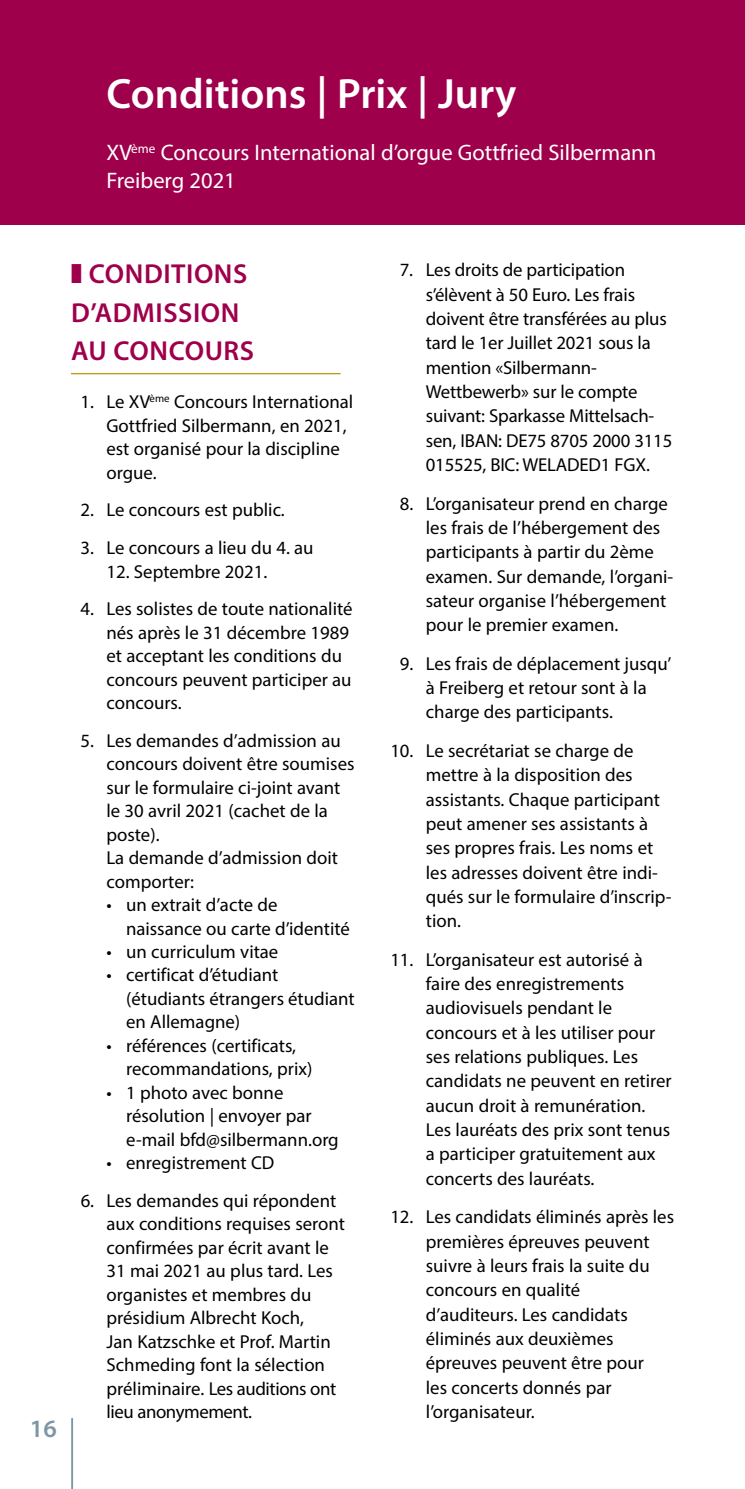
<style>
.page{position:relative;width:745px;height:1489px;background:#fff}
.page>*{position:absolute;margin:0;border:0;box-sizing:border-box;transform-origin:0 0}
.t1{font:600 42.5px "Myriad Pro";color:#fff}
.t2{font:600 27.5px/38.5px "Myriad Pro";letter-spacing:.02em;color:#9f004c}
.t3{font:600 25px "Myriad Pro";color:#7d96a4}
.t4{font:22.5px/27.5px "Myriad Pro";color:#fff}
.t5{font:18.75px/24.2px "Myriad Pro";color:#000}
.s1{color:#fff}
</style>
<div class="page">
<hr style="left:71px;top:1417px;width:2px;height:71px;background:#7d96a4">
<hr style="left:71px;top:373px;width:269px;height:1px;background:#be9800">
<div style="left:0;top:0;width:744px;height:225px;background:#9f004c"></div>
<h1 class="t1" style="left:106px;top:66px;width:411px">Conditions | Prix | Jury</h1>
<p class="t4" style="left:106px;top:138px;width:551px">XV<sup>ème</sup> Concours International d’orgue Gottfried Silbermann<br>Freiberg 2021</p>
<h3 class="t3" style="left:30px;top:1412px;width:28px">16</h3>
<h2 class="t2" style="left:71px;top:254px;width:184px">❚ CONDITIONS<br>D’ADMISSION<br>AU CONCOURS</h2>
<p class="t5" style="left:106px;top:390px;width:248px;line-height:23.5px;text-indent:-35px"><span class="s1">0</span>1. Le XV<sup>ème</sup> Concours International<br>Gottfried Silbermann, en 2021, est organisé pour la discipline orgue.</p>
<p class="t5" style="left:71px;top:497px;width:215px"><span class="s1">0</span>2. Le concours est public.</p>
<p class="t5" style="left:71px;top:535px;width:244px"><span class="s1">0</span>3. Le concours a lieu du 4. au</p>
<p class="t5" style="left:106px;top:559px;width:162px">12. Septembre 2021.</p>
<p class="t5" style="left:106px;top:597px;width:247px;line-height:23.5px;text-indent:-35px"><span class="s1">0</span>4. Les solistes de toute nationalité nés après le 31 décembre 1989 et acceptant les conditions du concours peuvent participer au concours.</p>
<p class="t5" style="left:106px;top:728px;width:249px;line-height:23.5px;text-indent:-35px"><span class="s1">0</span>5. Les demandes d’admission au concours doivent être soumises sur le formulaire ci-joint avant le 30 avril 2021 (cachet de la poste).<br>La demande d’admission doit comporter:</p>
<p class="t5" style="left:126px;top:892px;width:225px;line-height:23.5px;text-indent:-20px">• un extrait d’acte de naissance ou carte d’identité</p>
<p class="t5" style="left:106px;top:939px;width:173px">• un curriculum vitae</p>
<p class="t5" style="left:126px;top:963px;width:230px;line-height:23.5px;text-indent:-20px">• certificat d’étudiant (étudiants étrangers étudiant en Allemagne)</p>
<p class="t5" style="left:126px;top:1033px;width:188px;line-height:23.5px;text-indent:-20px">• références (certificats, recommandations, prix)</p>
<p class="t5" style="left:126px;top:1080px;width:214px;line-height:23.5px;text-indent:-20px">• 1 photo avec bonne résolution | envoyer par e-mail bfd@silbermann.org</p>
<p class="t5" style="left:106px;top:1150px;width:169px">• enregistrement CD</p>
<p class="t5" style="left:106px;top:1188px;width:240px;line-height:23.5px;text-indent:-35px"><span class="s1">0</span>6. Les demandes qui répondent aux conditions requises seront confirmées par écrit avant le<br>31 mai 2021 au plus tard. Les organistes et membres du présidium Albrecht Koch,<br>Jan Katzschke et Prof. Martin<br>Schmeding font la sélection préliminaire. Les auditions ont lieu anonymement.</p>
<p class="t5" style="left:425px;top:258px;width:248px;text-indent:-35px"><span class="s1">0</span>7. Les droits de participation s’élèvent à 50 Euro. Les frais doivent être transférées au plus tard le 1er Juillet 2021 sous la mention «Silbermann-<br>Wettbewerb» sur le compte suivant: Sparkasse Mittelsach&shy;sen, IBAN: DE75 8705 2000 3115<br>015525, BIC: WELADED1 FGX.</p>
<p class="t5" style="left:425px;top:491px;width:249px;text-indent:-35px"><span class="s1">0</span>8. L’organisateur prend en charge les frais de l’hébergement des participants à partir du 2ème examen. Sur demande, l’organi&shy;sateur organise l’hébergement pour le premier examen.</p>
<p class="t5" style="left:425px;top:651px;width:247px;text-indent:-35px"><span class="s1">0</span>9. Les frais de déplacement jusqu’ à Freiberg et retour sont à la charge des participants.</p>
<p class="t5" style="left:425px;top:738px;width:247px;text-indent:-35px">10. Le secrétariat se charge de mettre à la disposition des assistants. Chaque participant peut amener ses assistants à ses propres frais. Les noms et les adresses doivent être indi&shy;qués sur le formulaire d’inscrip&shy;tion.</p>
<p class="t5" style="left:425px;top:947px;width:247px;text-indent:-35px">11. L’organisateur est autorisé à faire des enregistrements audiovisuels pendant le concours et à les utiliser pour ses relations publiques. Les candidats ne peuvent en retirer aucun droit à remunération.<br>Les lauréats des prix sont tenus a participer gratuitement aux concerts des lauréats.</p>
<p class="t5" style="left:425px;top:1204px;width:250px;text-indent:-35px">12. Les candidats éliminés après les premières épreuves peuvent suivre à leurs frais la suite du concours en qualité d’auditeurs. Les candidats éliminés aux deuxièmes épreuves peuvent être pour<br>les concerts donnés par l’organisateur.</p>
</div>
